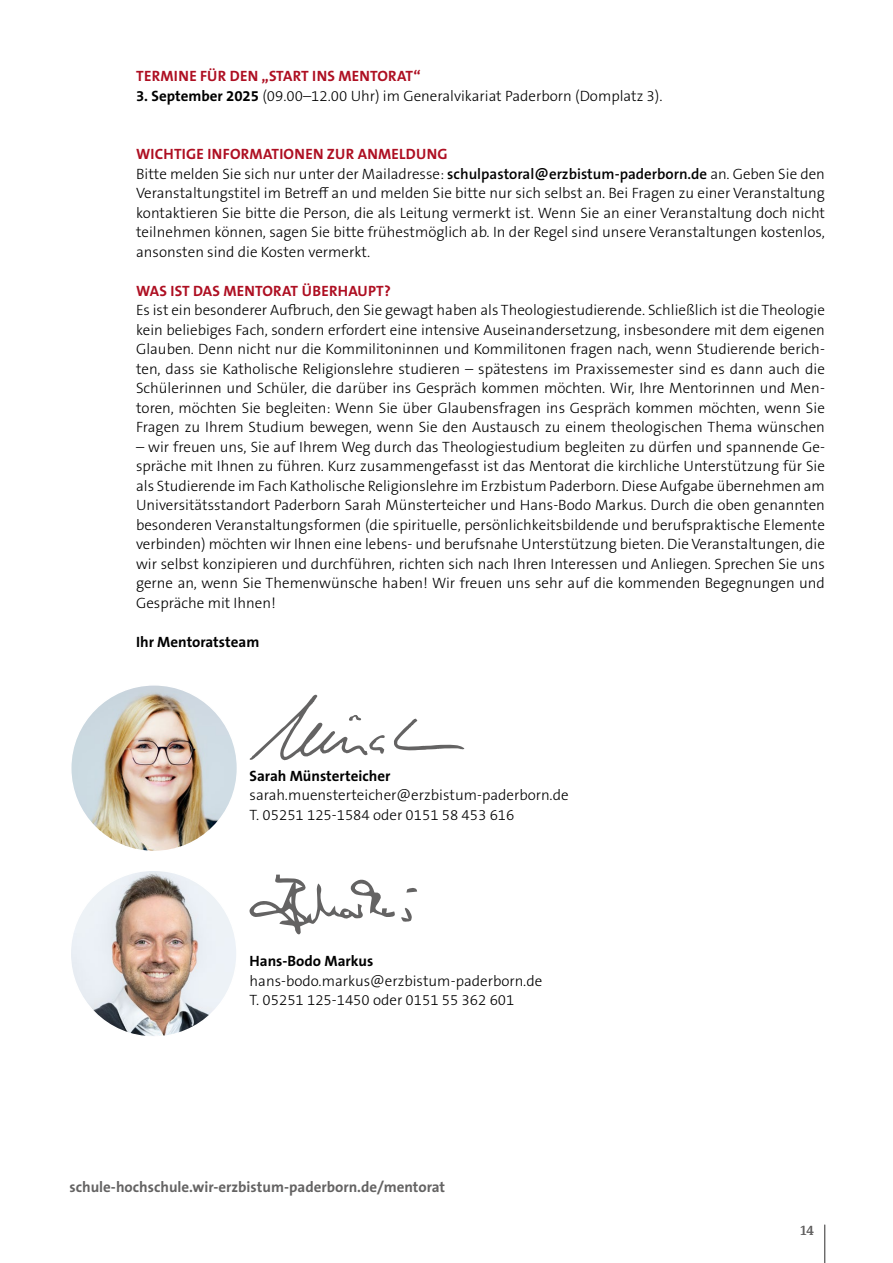
<style>
.page{position:relative;width:893px;height:1263px;background:#fff}
.page>*{position:absolute;margin:0;border:0;box-sizing:border-box;transform-origin:0 0}
.t1{font:300 15px/19.5px "The Sans B W3";color:#000;text-align:justify}
.t2{font:700 15px "The Sans B W7";letter-spacing:.015em;color:#ae0f22}
.t3{font:700 15px "The Sans B W7";color:#646363}
.t4{font:700 15px "The Sans B W7";color:#000}
.t5{font:13.5px "The Antiqua B W5 Plain";color:#646363}
.s1{font-family:"The Sans B W7";font-weight:700}
.s2{font-family:"The Sans B W6";font-weight:600}
</style>
<div class="page">
<hr style="left:824px;top:1225px;width:1px;height:38px;background:#646363">
<img style="left:70px;top:870px;width:167px;height:167px;border-radius:83px">
<img style="left:71px;top:685px;width:166px;height:166px;border-radius:83px">
<svg style="left:249px;top:875px;width:146px;height:59px"></svg>
<svg style="left:401px;top:908px;width:11px;height:14px"></svg>
<svg style="left:406px;top:888px;width:11px;height:5px"></svg>
<svg style="left:394px;top:718px;width:70px;height:32px"></svg>
<svg style="left:250px;top:694px;width:135px;height:66px"></svg>
<p class="t2" style="left:136px;top:67px;width:286px">TERMINE FÜR DEN „START INS MENTORAT“</p>
<p class="t1" style="left:136px;top:86px;width:528px"><span class="s1">3. September 2025</span> (09.00–12.00 Uhr) im Generalvikariat Paderborn (Domplatz 3).</p>
<p class="t2" style="left:136px;top:145px;width:313px">WICHTIGE INFORMATIONEN ZUR ANMELDUNG</p>
<p class="t1" style="left:136px;top:164px;width:690px">Bitte melden Sie sich nur unter der Mailadresse: <span class="s2">schulpastoral@erzbistum-paderborn.de</span> an. Geben Sie den Veranstaltungstitel im Betreff an und melden Sie bitte nur sich selbst an. Bei Fragen zu einer Veranstaltung kontaktieren Sie bitte die Person, die als Leitung vermerkt ist. Wenn Sie an einer Veranstaltung doch nicht teilnehmen können, sagen Sie bitte frühestmöglich ab. In der Regel sind unsere Veranstaltungen kostenlos, ansonsten sind die Kosten vermerkt.</p>
<p class="t2" style="left:136px;top:281px;width:256px">WAS IST DAS MENTORAT ÜBERHAUPT?</p>
<p class="t1" style="left:136px;top:301px;width:690px">Es ist ein besonderer Aufbruch, den Sie gewagt haben als Theologiestudierende. Schließlich ist die Theologie kein beliebiges Fach, sondern erfordert eine intensive Auseinandersetzung, insbesondere mit dem eigenen Glauben. Denn nicht nur die Kommilitoninnen und Kommilitonen fragen nach, wenn Studierende berich&shy;ten, dass sie Katholische Religionslehre studieren – spätestens im Praxissemester sind es dann auch die Schülerinnen und Schüler, die darüber ins Gespräch kommen möchten. Wir, Ihre Mentorinnen und Men&shy;toren, möchten Sie begleiten: Wenn Sie über Glaubensfragen ins Gespräch kommen möchten, wenn Sie Fragen zu Ihrem Studium bewegen, wenn Sie den Austausch zu einem theologischen Thema wünschen</p>
<p class="t1" style="left:136px;top:437px;width:690px">– wir freuen uns, Sie auf Ihrem Weg durch das Theologiestudium begleiten zu dürfen und spannende Ge&shy;spräche mit Ihnen zu führen. Kurz zusammengefasst ist das Mentorat die kirchliche Unterstützung für Sie als Studierende im Fach Katholische Religionslehre im Erzbistum Paderborn. Diese Aufgabe übernehmen am Universitätsstandort Paderborn Sarah Münsterteicher und Hans-Bodo Markus. Durch die oben genannten besonderen Veranstaltungsformen (die spirituelle, persönlichkeitsbildende und berufspraktische Elemente verbinden) möchten wir Ihnen eine lebens- und berufsnahe Unterstützung bieten. Die Veranstaltungen, die wir selbst konzipieren und durchführen, richten sich nach Ihren Interessen und Anliegen. Sprechen Sie uns gerne an, wenn Sie Themenwünsche haben! Wir freuen uns sehr auf die kommenden Begegnungen und Gespräche mit Ihnen!</p>
<p class="t4" style="left:136px;top:632px;width:125px">Ihr Mentoratsteam</p>
<p class="t4" style="left:250px;top:766px;width:142px">Sarah Münsterteicher</p>
<p class="t1" style="left:250px;top:785px;width:321px">sarah.muensterteicher@erzbistum-paderborn.de<br>T. 05251 125-1584 oder 0151 58 453 616</p>
<p class="t4" style="left:250px;top:951px;width:125px">Hans-Bodo Markus</p>
<p class="t1" style="left:250px;top:971px;width:294px">hans-bodo.markus@erzbistum-paderborn.de<br>T. 05251 125-1450 oder 0151 55 362 601</p>
<p class="t3" style="left:70px;top:1177px;width:377px">schule-hochschule.wir-erzbistum-paderborn.de/mentorat</p>
<p class="t5" style="left:800px;top:1221px;width:16px">14</p>
</div>
